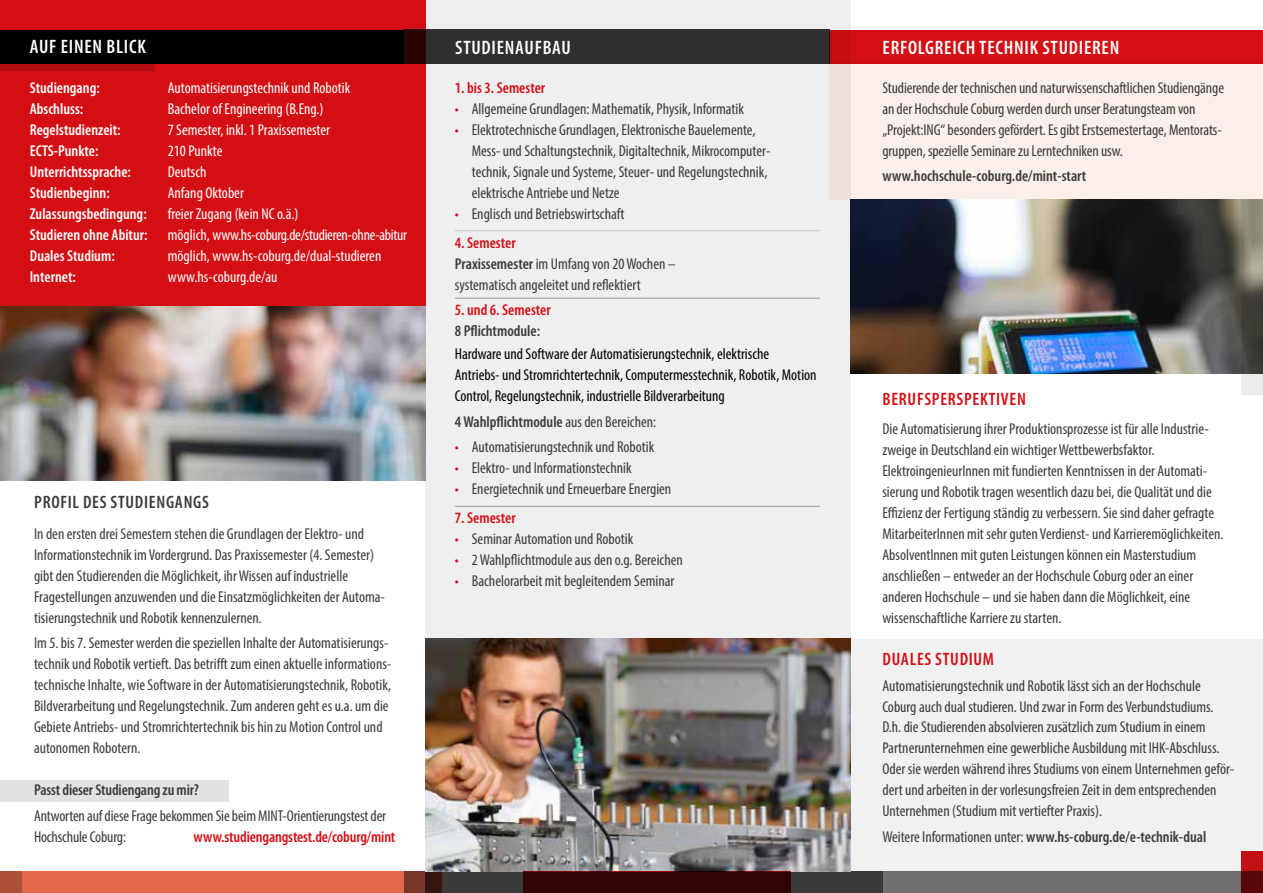
<style>
.page{position:relative;width:1263px;height:893px;background:#fff}
.page>*{position:absolute;margin:0;border:0;box-sizing:border-box;transform-origin:0 0}
.t1{font:600 condensed 19.5px "Myriad Pro";letter-spacing:.04em;color:#fff}
.t2{font:600 condensed 18px "Myriad Pro";letter-spacing:.04em;color:#d40f14}
.t3{font:600 condensed 18px "Myriad Pro";letter-spacing:.04em;color:#3b3b3a}
.t4{font:condensed 15.75px/21px "Myriad Pro";color:#3b3b3a}
.t5{font:condensed 15.75px "Myriad Pro";color:#fff}
.t6{font:condensed 15.75px/21px "Myriad Pro";color:#000}
.t7{font:600 condensed 15.75px "Myriad Pro";color:#3b3b3a}
.t8{font:600 condensed 15.75px "Myriad Pro";color:#fff}
.t9{font:600 condensed 15.75px "Myriad Pro";letter-spacing:-.005em;color:#d40f14}
.t10{font:condensed 15.75px "Myriad Pro";letter-spacing:-.02em;color:#fff}
.s1{color:#d40f14}
.s2{font-weight:600;color:#d40f14}
.s3{font-weight:600}
.s4{font-weight:400}
</style>
<div class="page">
<div style="left:829px;top:639px;width:434px;height:233px;background:#f1f1f1"></div>
<div style="left:0;top:780px;width:229px;height:21px;background:#e2e2e2"></div>
<div style="left:425px;top:0;width:425px;height:872px;background:#ececed"></div>
<div style="left:0;top:0;width:425px;height:424px;background:#d40f14"></div>
<div style="left:829px;top:30px;width:434px;height:34px;background:#d40f14"></div>
<div style="left:425px;top:872px;width:838px;height:21px;background:#6f6f6e"></div>
<div style="left:404px;top:872px;width:478px;height:21px;background:#3a3a39"></div>
<div style="left:0;top:872px;width:442px;height:21px;background:#e2674b"></div>
<div style="left:829px;top:59px;width:434px;height:140px;background:#fbefea"></div>
<div style="left:0;top:30px;width:404px;height:34px;background:#000"></div>
<hr style="left:455px;top:230px;width:365px;height:1px;background:#c5c6c6">
<hr style="left:455px;top:298px;width:365px;height:1px;background:#9c9d9d">
<hr style="left:455px;top:506px;width:365px;height:1px;background:#9c9d9d">
<img style="left:0;top:306px;width:425px;height:174px">
<div style="left:404px;top:30px;width:425px;height:34px;background:#2f2f2f"></div>
<svg style="left:0;top:64px;width:155px;height:7px"></svg>
<div style="left:0;top:872px;width:21px;height:21px;background:#ae4f3a"></div>
<img style="left:425px;top:639px;width:425px;height:233px">
<img style="left:850px;top:199px;width:392px;height:174px">
<svg style="left:1242px;top:199px;width:21px;height:196px;background:#76756a"></svg>
<div style="left:523px;top:872px;width:267px;height:21px;background:#300304"></div>
<svg style="left:1242px;top:851px;width:21px;height:42px"></svg>
<p class="t1" style="left:30px;top:34px;width:117px">AUF EINEN BLICK</p>
<p class="t8" style="left:30px;top:78px;width:72px">Studiengang:</p>
<p class="t5" style="left:168px;top:78px;width:184px">Automatisierungstechnik und Robotik</p>
<p class="t8" style="left:30px;top:99px;width:55px">Abschluss:</p>
<p class="t5" style="left:168px;top:99px;width:157px">Bachelor of Engineering (B.Eng.)</p>
<p class="t8" style="left:30px;top:120px;width:92px">Regelstudienzeit:</p>
<p class="t5" style="left:168px;top:120px;width:164px">7 Semester, inkl. 1 Praxissemester</p>
<p class="t8" style="left:30px;top:141px;width:70px">ECTS-Punkte:</p>
<p class="t5" style="left:168px;top:141px;width:56px">210 Punkte</p>
<p class="t8" style="left:30px;top:162px;width:103px">Unterrichtssprache:</p>
<p class="t5" style="left:168px;top:162px;width:40px">Deutsch</p>
<p class="t8" style="left:30px;top:183px;width:82px">Studienbeginn:</p>
<p class="t5" style="left:168px;top:183px;width:78px">Anfang Oktober</p>
<p class="t8" style="left:30px;top:204px;width:118px">Zulassungsbedingung:</p>
<p class="t5" style="left:168px;top:204px;width:132px">freier Zugang (kein NC o.ä.)</p>
<p class="t8" style="left:30px;top:225px;width:119px">Studieren ohne Abitur:</p>
<p class="t10" style="left:168px;top:225px;width:241px">möglich, www.hs-coburg.de/studieren-ohne-abitur</p>
<p class="t8" style="left:30px;top:246px;width:86px">Duales Studium:</p>
<p class="t5" style="left:168px;top:246px;width:215px">möglich, www.hs-coburg.de/dual-studieren</p>
<p class="t8" style="left:30px;top:267px;width:48px">Internet:</p>
<p class="t5" style="left:168px;top:267px;width:111px">www.hs-coburg.de/au</p>
<p class="t3" style="left:34px;top:491px;width:176px">PROFIL DES STUDIENGANGS</p>
<p class="t4" style="left:34px;top:523px;width:352px">In den ersten drei Semestern stehen die Grundlagen der Elektro- und Informationstechnik im Vordergrund. Das Praxissemester (4. Semester) gibt den Studierenden die Möglichkeit, ihr Wissen auf industrielle Fragestellungen anzuwenden und die Einsatzmöglichkeiten der Automa&shy;tisierungstechnik und Robotik kennenzulernen.</p>
<p class="t4" style="left:34px;top:632px;width:359px">Im 5. bis 7. Semester werden die speziellen Inhalte der Automatisierungs&shy;technik und Robotik vertieft. Das betrifft zum einen aktuelle informations&shy;technische Inhalte, wie Software in der Automatisierungstechnik, Robotik, Bildverarbeitung und Regelungstechnik. Zum anderen geht es u.a. um die Gebiete Antriebs- und Stromrichtertechnik bis hin zu Motion Control und autonomen Robotern.</p>
<p class="t7" style="left:34px;top:780px;width:167px">Passt dieser Studiengang zu mir?</p>
<p class="t4" style="left:34px;top:805px;width:354px">Antworten auf diese Frage bekommen Sie beim MINT-Orientierungstest der<br>Hochschule Coburg:</p>
<p class="t9" style="left:194px;top:827px;width:203px">www.studiengangstest.de/coburg/mint</p>
<p class="t1" style="left:455px;top:35px;width:117px">STUDIENAUFBAU</p>
<p class="t1" style="left:882px;top:35px;width:238px">ERFOLGREICH TECHNIK STUDIEREN</p>
<p class="t9" style="left:455px;top:78px;width:92px">1. bis 3. Semester</p>
<p class="t4" style="left:455px;top:98px;width:291px"><span class="s1">•</span> Allgemeine Grundlagen: Mathematik, Physik, Informatik</p>
<p class="t4" style="left:472px;top:119px;width:300px;text-indent:-17px"><span class="s1">•</span> Elektrotechnische Grundlagen, Elektronische Bauelemente, Mess- und Schaltungstechnik, Digitaltechnik, Mikrocomputer&shy;technik, Signale und Systeme, Steuer- und Regelungstechnik, elektrische Antriebe und Netze</p>
<p class="t4" style="left:455px;top:203px;width:171px"><span class="s1">•</span> Englisch und Betriebswirtschaft</p>
<p class="t4" style="left:455px;top:232px;width:222px"><span class="s2">4. Semester<br></span><span class="s3">Praxissemester</span> im Umfang von 20 Wochen – systematisch angeleitet und reflektiert</p>
<p class="t9" style="left:455px;top:300px;width:97px">5. und 6. Semester</p>
<p class="t7" style="left:455px;top:321px;width:87px">8 Pflichtmodule:</p>
<p class="t6" style="left:455px;top:344px;width:363px">Hardware und Software der Automatisierungstechnik, elektrische<br>Antriebs- und Stromrichtertechnik, Computermesstechnik, Robotik, Motion<br>Control, Regelungstechnik, industrielle Bildverarbeitung</p>
<p class="t7" style="left:455px;top:412px;width:203px">4 Wahlpflichtmodule <span class="s4">aus den Bereichen:</span></p>
<p class="t4" style="left:455px;top:436px;width:201px"><span class="s1">•</span> Automatisierungstechnik und Robotik</p>
<p class="t4" style="left:455px;top:457px;width:178px"><span class="s1">•</span> Elektro- und Informationstechnik</p>
<p class="t4" style="left:455px;top:478px;width:218px"><span class="s1">•</span> Energietechnik und Erneuerbare Energien</p>
<p class="t9" style="left:455px;top:508px;width:62px">7. Semester</p>
<p class="t4" style="left:455px;top:528px;width:180px"><span class="s1">•</span> Seminar Automation und Robotik</p>
<p class="t4" style="left:455px;top:549px;width:229px"><span class="s1">•</span> 2 Wahlpflichtmodule aus den o.g. Bereichen</p>
<p class="t4" style="left:455px;top:570px;width:221px"><span class="s1">•</span> Bachelorarbeit mit begleitendem Seminar</p>
<p class="t4" style="left:882px;top:77px;width:343px">Studierende der technischen und naturwissenschaftlichen Studiengänge an der Hochschule Coburg werden durch unser Beratungsteam von „Projekt:ING“ besonders gefördert. Es gibt Erstsemestertage, Mentorats&shy;gruppen, spezielle Seminare zu Lerntechniken usw.</p>
<p class="t7" style="left:882px;top:166px;width:206px">www.hochschule-coburg.de/mint-start</p>
<p class="t2" style="left:882px;top:388px;width:145px">BERUFSPERSPEKTIVEN</p>
<p class="t4" style="left:882px;top:418px;width:343px">Die Automatisierung ihrer Produktionsprozesse ist für alle Industrie&shy;zweige in Deutschland ein wichtiger Wettbewerbsfaktor.<br>ElektroingenieurInnen mit fundierten Kenntnissen in der Automati&shy;sierung und Robotik tragen wesentlich dazu bei, die Qualität und die Effizienz der Fertigung ständig zu verbessern. Sie sind daher gefragte MitarbeiterInnen mit sehr guten Verdienst- und Karrieremöglichkeiten.<br>AbsolventInnen mit guten Leistungen können ein Masterstudium anschließen – entweder an der Hochschule Coburg oder an einer anderen Hochschule – und sie haben dann die Möglichkeit, eine wissenschaftliche Karriere zu starten.</p>
<p class="t2" style="left:882px;top:648px;width:113px">DUALES STUDIUM</p>
<p class="t4" style="left:882px;top:675px;width:353px">Automatisierungstechnik und Robotik lässt sich an der Hochschule Coburg auch dual studieren. Und zwar in Form des Verbundstudiums.<br>D.h. die Studierenden absolvieren zusätzlich zum Studium in einem Partnerunternehmen eine gewerbliche Ausbildung mit IHK-Abschluss.<br>Oder sie werden während ihres Studiums von einem Unternehmen geför&shy;dert und arbeiten in der vorlesungsfreien Zeit in dem entsprechenden Unternehmen (Studium mit vertiefter Praxis).</p>
<p class="t7" style="left:882px;top:827px;width:325px"><span class="s4">Weitere Informationen unter:</span> www.hs-coburg.de/e-technik-dual</p>
</div>
